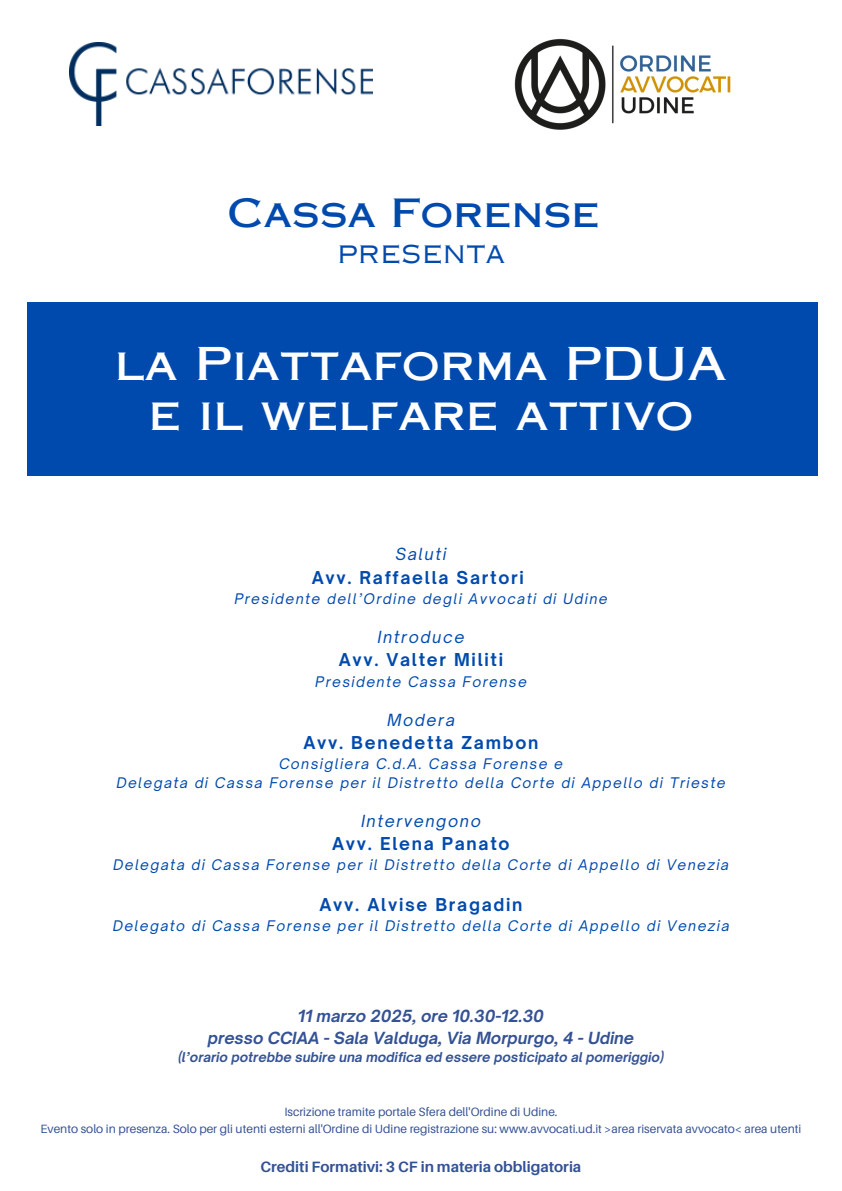
<style>
.page{position:relative;width:842px;height:1191px;background:#fff}
.page>*{position:absolute;margin:0;border:0;box-sizing:border-box;transform-origin:0 0}
.t1{font:45px/50.2px "Copperplate Gothic LT Pro 31 AB";color:#fff;text-align:center}
.t2{font:38.8px "Copperplate Gothic LT Pro 31 AB";color:#004aad}
.t3{font:28.8px "Copperplate Gothic LT Pro 32 AB";color:#004aad}
.t4{font:700 17px "Open Sauce One";letter-spacing:.1em;color:#004aad}
.t5{font:italic 700 16px/21.8px "Open Sauce One";color:#345294;text-align:center}
.t6{font:italic 16px "Open Sauce One";letter-spacing:.1em;color:#004aad}
.t7{font:700 15px "Aileron";color:#345294}
.t8{font:italic 14px/18.8px "Open Sauce One";letter-spacing:.1em;color:#004aad;text-align:center}
.t9{font:italic 700 13px "Open Sauce One";color:#345294}
.t10{font:12px "Aileron";color:#345294}
</style>
<div class="page">
<img style="left:514px;top:38px;width:217px;height:92px">
<img style="left:69px;top:43px;width:303px;height:82px">
<div style="left:27px;top:302px;width:791px;height:173px;background:#004aad"></div>
<h5 class="t2" style="left:227px;top:199px;width:374px">Cassa Forense</h5>
<h5 class="t3" style="left:337px;top:241px;width:169px">presenta</h5>
<p class="t1" style="left:115px;top:345px;width:614px">la Piattaforma PDUA e il welfare attivo</p>
<p class="t6" style="left:395px;top:544px;width:53px">Saluti</p>
<p class="t4" style="left:312px;top:566px;width:214px">Avv. Raffaella Sartori</p>
<p class="t8" style="left:234px;top:589px;width:375px">Presidente dell’Ordine degli Avvocati di Udine</p>
<p class="t6" style="left:377px;top:627px;width:88px">Introduce</p>
<p class="t4" style="left:339px;top:649px;width:166px">Avv. Valter Militi</p>
<p class="t8" style="left:315px;top:671px;width:213px">Presidente Cassa Forense</p>
<h2 class="t6" style="left:387px;top:709px;width:69px">Modera</h2>
<h2 class="t4" style="left:303px;top:731px;width:236px">Avv. Benedetta Zambon</h2>
<h2 class="t8" style="left:116px;top:754px;width:611px">Consigliera C.d.A. Cassa Forense e<br>Delegata di Cassa Forense per il Distretto della Corte di Appello di Trieste</h2>
<h1 class="t6" style="left:361px;top:810px;width:121px">Intervengono</h1>
<h1 class="t4" style="left:332px;top:833px;width:179px">Avv. Elena Panato</h1>
<h1 class="t8" style="left:113px;top:855px;width:617px">Delegata di Cassa Forense per il Distretto della Corte di Appello di Venezia</h1>
<h4 class="t4" style="left:319px;top:893px;width:205px">Avv. Alvise Bragadin</h4>
<h4 class="t8" style="left:113px;top:916px;width:618px">Delegato di Cassa Forense per il Distretto della Corte di Appello di Venezia</h4>
<h4 class="t5" style="left:208px;top:1004px;width:428px">11 marzo 2025, ore 10.30-12.30<br>presso CCIAA - Sala Valduga, Via Morpurgo, 4 - Udine</h4>
<h4 class="t9" style="left:178px;top:1049px;width:487px">(l’orario potrebbe subire una modifica ed essere posticipato al pomeriggio)</h4>
<h4 class="t10" style="left:284px;top:1104px;width:275px">Iscrizione tramite portale Sfera dell'Ordine di Udine.</h4>
<h4 class="t10" style="left:41px;top:1120px;width:762px">Evento solo in presenza. Solo per gli utenti esterni all'Ordine di Udine registrazione su: www.avvocati.ud.it &gt;area riservata avvocato&lt; area utenti</h4>
<h4 class="t7" style="left:261px;top:1157px;width:322px">Crediti Formativi: 3 CF in materia obbligatoria</h4>
</div>
